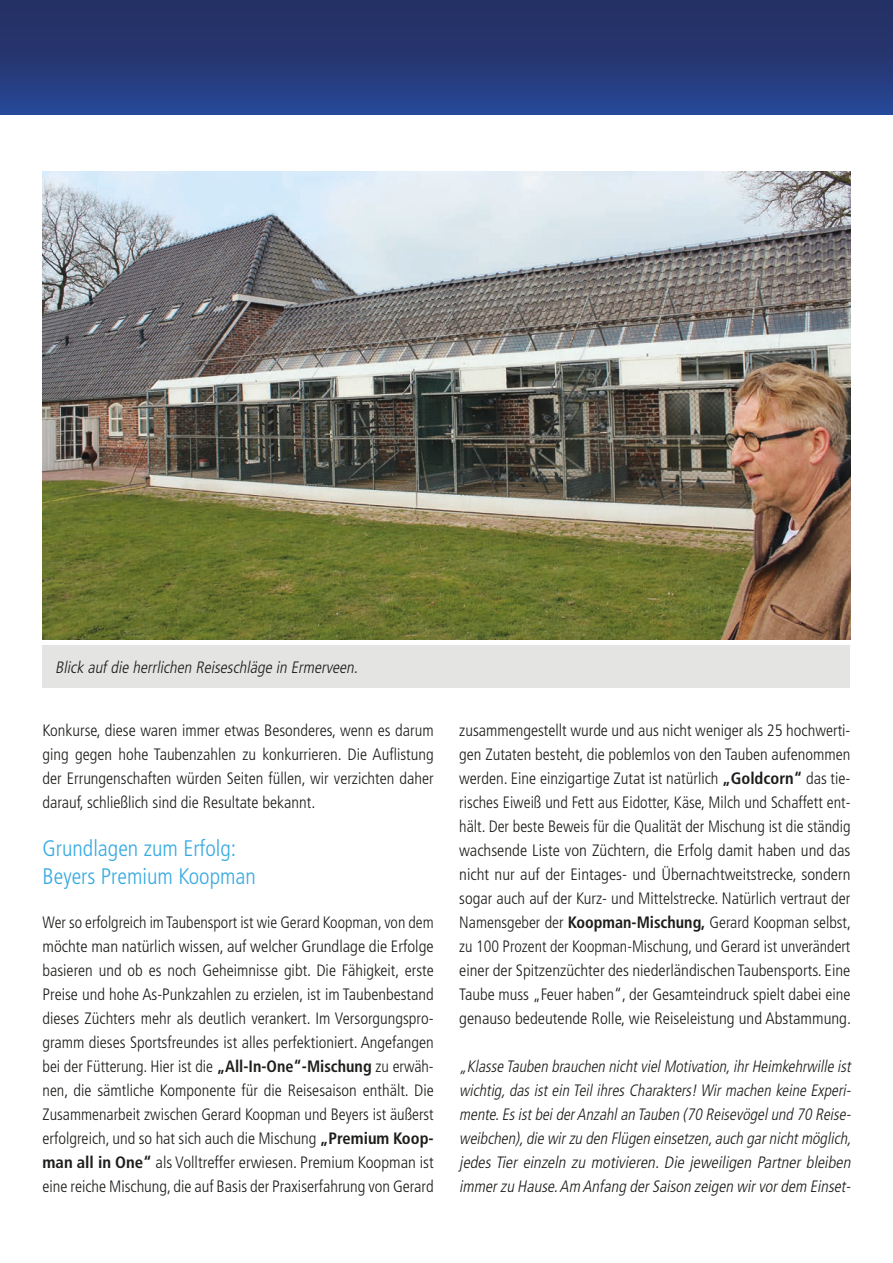
<style>
.page{position:relative;width:893px;height:1263px;background:#fff}
.page>*{position:absolute;margin:0;border:0;box-sizing:border-box;transform-origin:0 0}
.t1{font:300 condensed 22.5px/28.5px "Frutiger LT Std";color:#38aae1}
.t2{font:300 condensed 16.5px/24px "Frutiger LT Std";color:#1d1d1b;text-align:justify}
.t3{font:italic 300 condensed 16.5px/24px "Frutiger LT Std";color:#1d1d1b;text-align:justify}
.s1{font-weight:700}
</style>
<div class="page">
<div style="left:0;top:0;width:893px;height:115px;background:linear-gradient(to bottom,#252c5c,#264591)"></div>
<img style="left:43px;top:172px;width:807px;height:468px">
<div style="left:43px;top:646px;width:807px;height:42px;background:#e4e4e3"></div>
<p class="t3" style="left:55px;top:655px;width:307px">Blick aufdie herrlichen Reiseschläge in Ermerveen.</p>
<p class="t2" style="left:43px;top:718px;width:393px">Konkurse, diese waren immer etwas Besonderes, wenn es darum ging gegen hohe Taubenzahlen zu konkurrieren. Die Auflistung der Errungenschaften würden Seiten füllen, wir verzichten daher darauf, schließlich sind die Resultate bekannt.</p>
<h1 class="t1" style="left:43px;top:834px;width:215px">Grundlagen zum Erfolg:<br>Beyers Premium Koopman</h1>
<p class="t2" style="left:43px;top:910px;width:393px">Wer so erfolgreich im Taubensport ist wie Gerard Koopman, von dem möchte man natürlich wissen, auf welcher Grundlage die Erfolge basieren und ob es noch Geheimnisse gibt. Die Fähigkeit, erste Preise und hohe As-Punkzahlen zu erzielen, ist im Taubenbestand dieses Züchters mehr als deutlich verankert. Im Versorgungspro&shy;gramm dieses Sportsfreundes ist alles perfektioniert. Angefangen bei der Fütterung. Hier ist die <span class="s1">„All-In-One“-Mischung</span> zu erwäh&shy;nen, die sämtliche Komponente für die Reisesaison enthält. Die Zusammenarbeit zwischen Gerard Koopman und Beyers ist äußerst erfolgreich, und so hat sich auch die Mischung <span class="s1">„Premium Koop&shy;man all in One“</span> als Volltreffer erwiesen. Premium Koopman ist eine reiche Mischung, die auf Basis der Praxiserfahrung von Gerard</p>
<p class="t2" style="left:459px;top:718px;width:393px">zusammengestellt wurde und aus nicht weniger als 25 hochwerti&shy;gen Zutaten besteht, die poblemlos von den Tauben aufenommen werden. Eine einzigartige Zutat ist natürlich <span class="s1">„Goldcorn“</span> das tie&shy;risches Eiweiß und Fett aus Eidotter, Käse, Milch und Schaffett ent&shy;hält. Der beste Beweis für die Qualität der Mischung ist die ständig wachsende Liste von Züchtern, die Erfolg damit haben und das nicht nur auf der Eintages- und Übernachtweitstrecke, sondern sogar auch auf der Kurz- und Mittelstrecke. Natürlich vertraut der Namensgeber der <span class="s1">Koopman-Mischung,</span> Gerard Koopman selbst, zu 100 Prozent der Koopman-Mischung, und Gerard ist unverändert einer der Spitzenzüchter des niederländischen Taubensports. Eine Taube muss „Feuer haben“, der Gesamteindruck spielt dabei eine genauso bedeutende Rolle, wie Reiseleistung und Abstammung.</p>
<p class="t3" style="left:459px;top:1054px;width:397px">„Klasse Tauben brauchen nichtvielMotivation,ihrHeimkehrwille ist wichtig,das ist ein Teil ihres Charakters!Wir machen keine Experi&shy;mente.EsistbeiderAnzahlan Tauben (70 Reisevögelund 70 Reise&shy;weibchen),die wirzu den Flügen einsetzen,auch garnichtmöglich, jedes Tier einzeln zu motivieren. Die jeweiligen Partner bleiben immerzu Hause.Am Anfang derSaison zeigen wirvordem Einset-</p>
</div>
